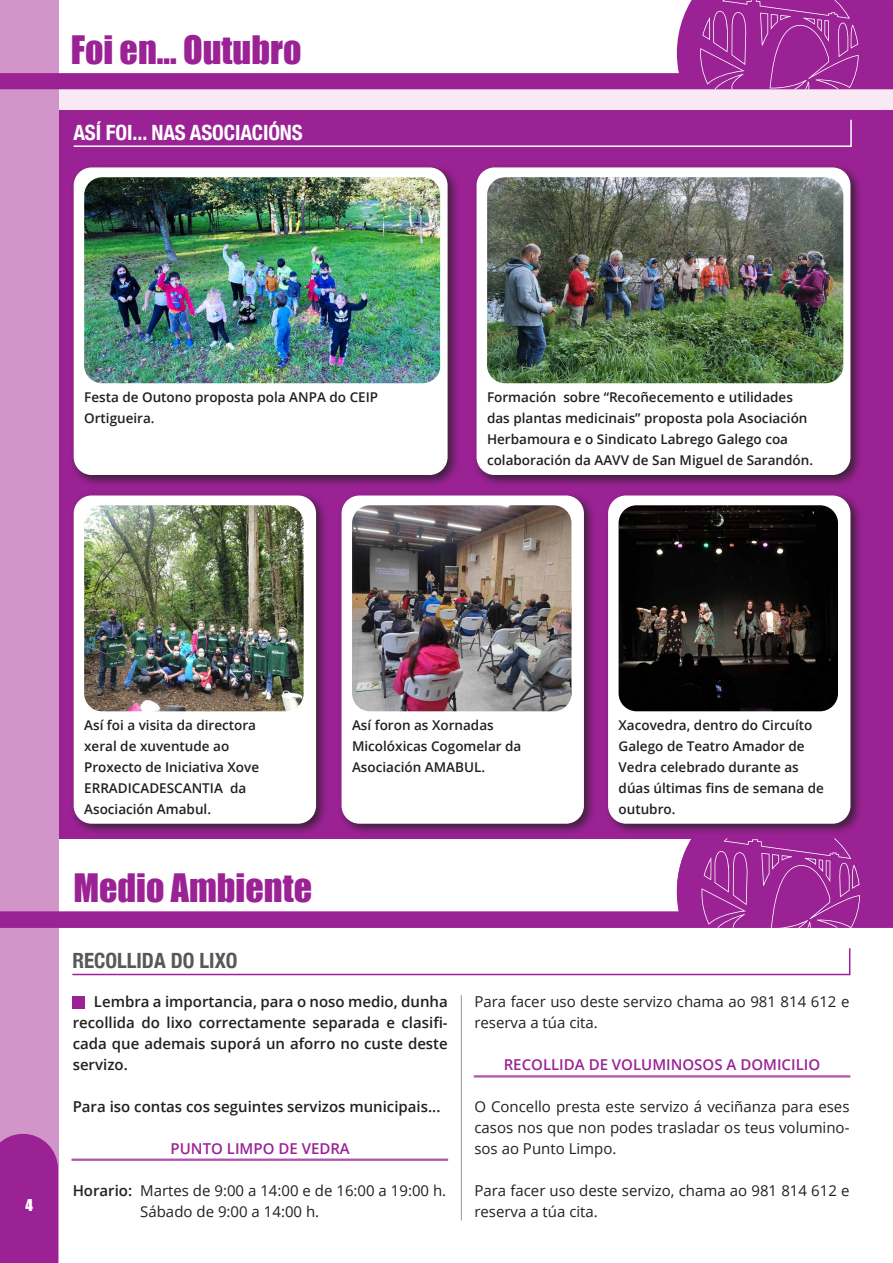
<style>
.page{position:relative;width:893px;height:1263px;background:#fff}
.page>*{position:absolute;margin:0;border:0;box-sizing:border-box;transform-origin:0 0}
.Encabezado_1{font:36px "Impact";color:#9b2295}
.Titulares_Noticias{font:700 condensed 21px "Helvetica Neue";letter-spacing:-.005em;color:#fff}
.Titulares_Noticias-2{font:700 condensed 21px "Helvetica Neue";color:#57585a}
.Texto{font:15px/21px "Open Sans";color:#231f20}
.Texto-2{font:600 15px/21px "Open Sans";color:#231f20;text-align:justify}
.Texto-3{font:600 15px "Open Sans";color:#9b2295}
.Numeración{font:15px "Impact";color:#fff}
.Pie_de_Foto{font:600 13.5px/21px "Open Sans";color:#231f20}
.s1{font-weight:600}
</style>
<div class="page">
<div style="left:43px;top:78px;width:850px;height:642px;background:#f8e9f5"></div>
<div style="left:0;top:110px;width:893px;height:728px;background:#9b2295"></div>
<div style="left:0;top:0;width:58px;height:1263px;background:#d295ca"></div>
<div style="left:0;top:1134px;width:58px;height:129px;background:#9b2295"></div>
<svg style="left:0;top:0;width:893px;height:89px"></svg>
<svg style="left:700px;top:0;width:159px;height:89px"></svg>
<svg style="left:73px;top:119px;width:779px;height:28px"></svg>
<div style="left:70px;top:163px;width:390px;height:324px;background:#231f20;opacity:.75"></div>
<div style="left:74px;top:167px;width:374px;height:308px;background:#fff;border-radius:18px"></div>
<img style="left:84px;top:177px;width:356px;height:206px">
<div style="left:473px;top:163px;width:390px;height:324px;background:#231f20;opacity:.75"></div>
<div style="left:477px;top:167px;width:373px;height:308px;background:#fff;border-radius:18px"></div>
<img style="left:487px;top:177px;width:356px;height:206px">
<div style="left:70px;top:491px;width:258px;height:345px;background:#231f20;opacity:.75"></div>
<div style="left:74px;top:495px;width:242px;height:329px;background:#fff;border-radius:18px"></div>
<img style="left:84px;top:505px;width:220px;height:206px">
<div style="left:604px;top:491px;width:259px;height:345px;background:#231f20;opacity:.75"></div>
<div style="left:608px;top:495px;width:242px;height:329px;background:#fff;border-radius:18px"></div>
<img style="left:619px;top:505px;width:219px;height:206px">
<div style="left:338px;top:491px;width:258px;height:345px;background:#231f20;opacity:.75"></div>
<div style="left:342px;top:495px;width:242px;height:329px;background:#fff;border-radius:18px"></div>
<img style="left:352px;top:505px;width:219px;height:206px">
<svg style="left:0;top:838px;width:893px;height:90px"></svg>
<svg style="left:701px;top:838px;width:159px;height:90px"></svg>
<div style="left:72px;top:996px;width:12px;height:12px;background:#9b2295"></div>
<svg style="left:72px;top:948px;width:779px;height:28px"></svg>
<hr style="left:461px;top:995px;width:1px;height:225px;background:#939598">
<hr style="left:72px;top:1159px;width:376px;height:1px;background:#9b2295">
<hr style="left:72px;top:1160px;width:376px;height:1px;background:#9b2295">
<hr style="left:474px;top:1076px;width:376px;height:1px;background:#9b2295">
<hr style="left:474px;top:1077px;width:376px;height:1px;background:#9b2295">
<p class="Encabezado_1" style="left:71px;top:22px;width:232px">Foi en... Outubro</p>
<p class="Titulares_Noticias" style="left:73px;top:115px;width:231px">ASÍ FOI... NAS ASOCIACIÓNS</p>
<p class="Pie_de_Foto" style="left:84px;top:386px;width:295px">Festa de Outono proposta pola ANPA do CEIP<br>Ortigueira.</p>
<p class="Pie_de_Foto" style="left:487px;top:386px;width:328px">Formación sobre “Recoñecemento e utilidades das plantas medicinais” proposta pola Asociación Herbamoura e o Sindicato Labrego Galego coa colaboración da AAVV de San Miguel de Sarandón.</p>
<p class="Numeración" style="left:26px;top:1193px;width:9px">4</p>
<p class="Pie_de_Foto" style="left:84px;top:714px;width:177px">Así foi a visita da directora xeral de xuventude ao<br>Proxecto de Iniciativa Xove<br>ERRADICADESCANTIA da<br>Asociación Amabul.</p>
<p class="Pie_de_Foto" style="left:619px;top:714px;width:207px">Xacovedra, dentro do Circuíto<br>Galego de Teatro Amador de<br>Vedra celebrado durante as dúas últimas fins de semana de outubro.</p>
<p class="Pie_de_Foto" style="left:352px;top:714px;width:171px">Así foron as Xornadas<br>Micolóxicas Cogomelar da<br>Asociación AMABUL.</p>
<p class="Encabezado_1" style="left:73px;top:860px;width:240px">Medio Ambiente</p>
<p class="Titulares_Noticias-2" style="left:72px;top:943px;width:167px">RECOLLIDA DO LIXO</p>
<p class="Texto-2" style="left:73px;top:991px;width:377px;text-indent:21px">Lembra a importancia, para o noso medio, dunha recollida do lixo correctamente separada e clasifi&shy;cada que ademais suporá un aforro no custe deste servizo.</p>
<p class="Texto-2" style="left:73px;top:1096px;width:369px">Para iso contas cos seguintes servizos municipais...</p>
<p class="Texto-3" style="left:171px;top:1139px;width:181px">PUNTO LIMPO DE VEDRA</p>
<p class="Texto" style="left:73px;top:1180px;width:375px"><span class="s1">Horario:</span> Martes de 9:00 a 14:00 e de 16:00 a 19:00 h.</p>
<p class="Texto" style="left:140px;top:1201px;width:181px">Sábado de 9:00 a 14:00 h.</p>
<p class="Texto" style="left:474px;top:991px;width:377px">Para facer uso deste servizo chama ao 981 814 612 e reserva a túa cita.</p>
<p class="Texto-3" style="left:504px;top:1055px;width:318px">RECOLLIDA DE VOLUMINOSOS A DOMICILIO</p>
<p class="Texto" style="left:474px;top:1096px;width:377px;text-align:justify">O Concello presta este servizo á veciñanza para eses casos nos que non podes trasladar os teus volumino&shy;sos ao Punto Limpo.</p>
<p class="Texto" style="left:474px;top:1180px;width:377px">Para facer uso deste servizo, chama ao 981 814 612 e reserva a túa cita.</p>
</div>
